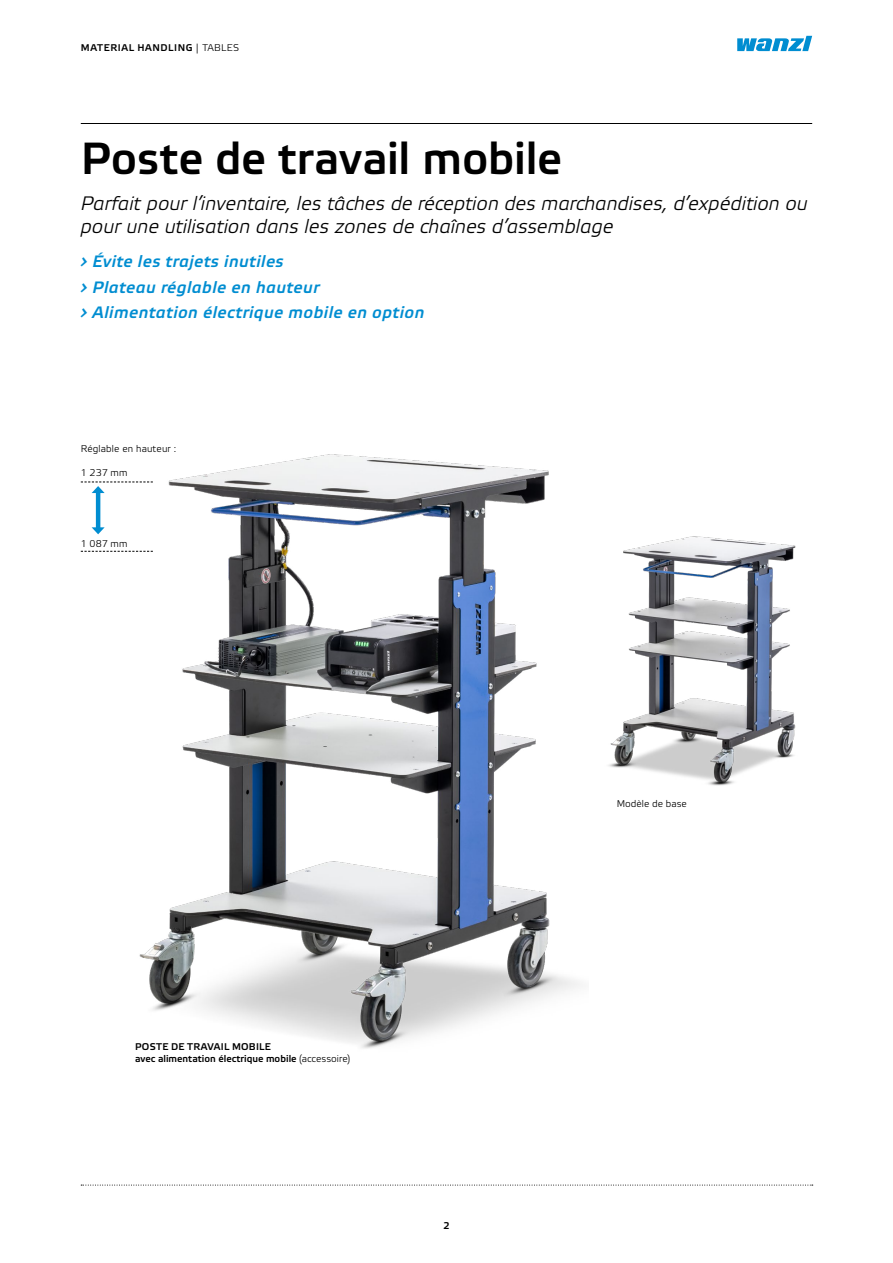
<style>
.page{position:relative;width:893px;height:1263px;background:#fff}
.page>*{position:absolute;margin:0;border:0;box-sizing:border-box;transform-origin:0 0}
.t1{font:500 45px "Wanzl Etelka";letter-spacing:-.005em;color:#000}
.t2{font:italic 300 19.5px/23.4px "Wanzl Etelka";color:#000}
.t3{font:italic 500 16.5px/25.5px "Wanzl Etelka";letter-spacing:.03em;color:#008dd1}
.t4{font:500 9.75px/11.7px "Wanzl Etelka";color:#000}
.t5{font:300 9.75px "Wanzl Etelka";color:#000}
.t6{font:500 9.75px "Wanzl Etelka";letter-spacing:.06em;color:#000}
.s1{font-weight:300}
</style>
<div class="page">
<svg style="left:737px;top:36px;width:75px;height:15px"></svg>
<img style="left:106px;top:454px;width:475px;height:595px">
<img style="left:608px;top:536px;width:188px;height:250px">
<hr style="left:96px;top:492px;width:4px;height:36px;background:#008dd1">
<svg style="left:92px;top:527px;width:13px;height:7px"></svg>
<svg style="left:81px;top:1185px;width:732px;height:1px"></svg>
<hr style="left:81px;top:123px;width:731px;height:1px;background:#000">
<svg style="left:81px;top:482px;width:72px;height:11px"></svg>
<svg style="left:81px;top:551px;width:72px;height:1px"></svg>
<p class="t6" style="left:81px;top:42px;width:160px">MATERIAL HANDLING <span class="s1">| TABLES</span></p>
<h1 class="t1" style="left:81px;top:132px;width:483px">Poste de travail mobile</h1>
<p class="t2" style="left:81px;top:192px;width:728px">Parfait pour l’inventaire, les tâches de réception des marchandises, d’expédition ou pour une utilisation dans les zones de chaînes d’assemblage</p>
<p class="t3" style="left:81px;top:250px;width:345px">› Évite les trajets inutiles<br>› Plateau réglable en hauteur<br>› Alimentation électrique mobile en option</p>
<p class="t5" style="left:81px;top:443px;width:97px">Réglable en hauteur :</p>
<p class="t5" style="left:81px;top:467px;width:48px">1 237 mm</p>
<p class="t5" style="left:81px;top:538px;width:48px">1 087 mm</p>
<p class="t4" style="left:135px;top:1041px;width:217px">POSTE DE TRAVAIL MOBILE<br>avec alimentation électrique mobile <span class="s1">(accessoire)</span></p>
<p class="t4" style="left:443px;top:1220px;width:8px">2</p>
<p class="t5" style="left:617px;top:798px;width:72px">Modèle de base</p>
</div>
